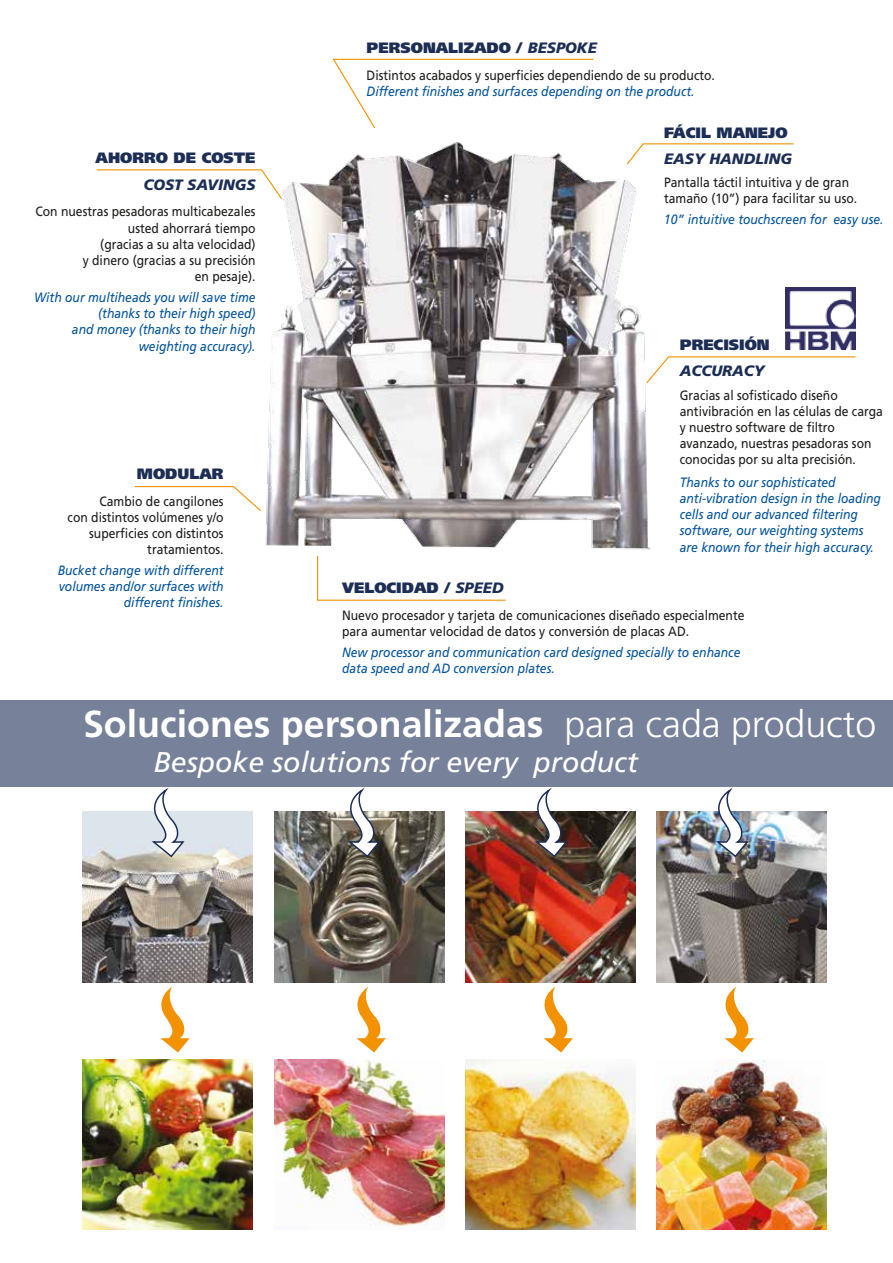
<style>
.page{position:relative;width:893px;height:1263px;background:#fff}
.page>*{position:absolute;margin:0;border:0;box-sizing:border-box;transform-origin:0 0}
.t1{font:700 37.5px "Frutiger LT Std";color:#fff}
.t2{font:italic 28.5px "Frutiger LT Std";color:#fff}
.t3{font:900 15px "Frutiger LT Std";color:#1d2e56}
.t4{font:italic 900 15px "Frutiger LT Std";color:#1d2e56}
.t5{font:13.5px/16.2px "Frutiger LT Std";color:#1d1d1b;scale:.9 1}
.t6{font:italic 13.5px/16.2px "Frutiger LT Std";color:#00529d;text-align:right;scale:.9 1}
.s1{font-style:italic}
.s2{font-weight:300}
</style>
<div class="page">
<img style="left:265px;top:142px;width:385px;height:408px">
<img style="left:83px;top:812px;width:170px;height:170px">
<img style="left:274px;top:812px;width:170px;height:170px">
<img style="left:465px;top:812px;width:170px;height:170px">
<img style="left:656px;top:812px;width:171px;height:170px">
<div style="left:0;top:701px;width:527px;height:86px;background:#778199"></div>
<div style="left:527px;top:701px;width:366px;height:86px;background:#778199"></div>
<img style="left:274px;top:1059px;width:170px;height:168px">
<img style="left:83px;top:1059px;width:170px;height:170px">
<img style="left:465px;top:1059px;width:170px;height:170px">
<svg style="left:96px;top:169px;width:187px;height:31px"></svg>
<svg style="left:626px;top:143px;width:168px;height:23px"></svg>
<svg style="left:332px;top:58px;width:262px;height:70px"></svg>
<svg style="left:134px;top:486px;width:127px;height:25px"></svg>
<svg style="left:317px;top:556px;width:189px;height:45px"></svg>
<svg style="left:645px;top:356px;width:211px;height:28px"></svg>
<img style="left:786px;top:287px;width:69px;height:62px">
<svg style="left:147px;top:787px;width:39px;height:71px"></svg>
<svg style="left:160px;top:986px;width:30px;height:66px"></svg>
<svg style="left:343px;top:787px;width:39px;height:71px"></svg>
<svg style="left:356px;top:986px;width:30px;height:66px"></svg>
<svg style="left:530px;top:787px;width:39px;height:71px"></svg>
<svg style="left:543px;top:986px;width:30px;height:66px"></svg>
<img style="left:711px;top:787px;width:39px;height:71px">
<svg style="left:724px;top:986px;width:30px;height:66px"></svg>
<img style="left:656px;top:1059px;width:171px;height:170px">
<p class="t3" style="left:96px;top:148px;width:162px">AHORRO DE COSTE</p>
<p class="t4" style="left:143px;top:176px;width:114px">COST SAVINGS</p>
<p class="t5" style="left:35px;top:204px;width:246px;text-align:right">Con nuestras pesadoras multicabezales usted ahorrará tiempo<br>(gracias a su alta velocidad)<br>y dinero (gracias a su precisión<br>en pesaje).</p>
<p class="t6" style="left:34px;top:289px;width:248px">With our multiheads you will save time (thanks to their high speed)<br>and money (thanks to their high weighting accuracy).</p>
<p class="t3" style="left:137px;top:464px;width:88px">MODULAR</p>
<p class="t5" style="left:68px;top:493px;width:175px;text-align:right">Cambio de cangilones<br>con distintos volúmenes y/o superficies con distintos tratamientos.</p>
<p class="t6" style="left:58px;top:562px;width:186px">Bucket change with different volumes and/or surfaces with different finishes.</p>
<p class="t3" style="left:367px;top:38px;width:232px">PERSONALIZADO / <span class="s1">BESPOKE</span></p>
<p class="t5" style="left:367px;top:67px;width:389px">Distintos acabados y superficies dependiendo de su producto.</p>
<p class="t6" style="left:367px;top:83px;width:366px">Different finishes and surfaces depending on the product.</p>
<p class="t3" style="left:664px;top:124px;width:125px">FÁCIL MANEJO</p>
<p class="t4" style="left:664px;top:149px;width:129px">EASY HANDLING</p>
<p class="t5" style="left:664px;top:174px;width:216px">Pantalla táctil intuitiva y de gran tamaño (10”) para facilitar su uso.</p>
<p class="t6" style="left:664px;top:211px;width:245px">10” intuitive touchscreen for easy use.</p>
<p class="t3" style="left:680px;top:336px;width:91px">PRECISIÓN</p>
<p class="t4" style="left:680px;top:362px;width:87px">ACCURACY</p>
<p class="t5" style="left:680px;top:387px;width:227px">Gracias al sofisticado diseño antivibración en las células de carga y nuestro software de filtro avanzado, nuestras pesadoras son conocidas por su alta precisión.</p>
<p class="t6" style="left:680px;top:474px;width:225px;text-align:left">Thanks to our sophisticated anti-vibration design in the loading cells and our advanced filtering software, our weighting systems are known for their high accuracy.</p>
<p class="t3" style="left:342px;top:579px;width:163px">VELOCIDAD / <span class="s1">SPEED</span></p>
<p class="t5" style="left:342px;top:607px;width:449px">Nuevo procesador y tarjeta de comunicaciones diseñado especialmente para aumentar velocidad de datos y conversión de placas AD.</p>
<p class="t6" style="left:342px;top:644px;width:444px;text-align:left">New processor and communication card designed specially to enhance data speed and AD conversion plates.</p>
<h1 class="t1" style="left:83px;top:702px;width:795px">Soluciones personalizadas <span class="s2">para cada producto</span></h1>
<h2 class="t2" style="left:153px;top:746px;width:486px">Bespoke solutions for every product</h2>
</div>
